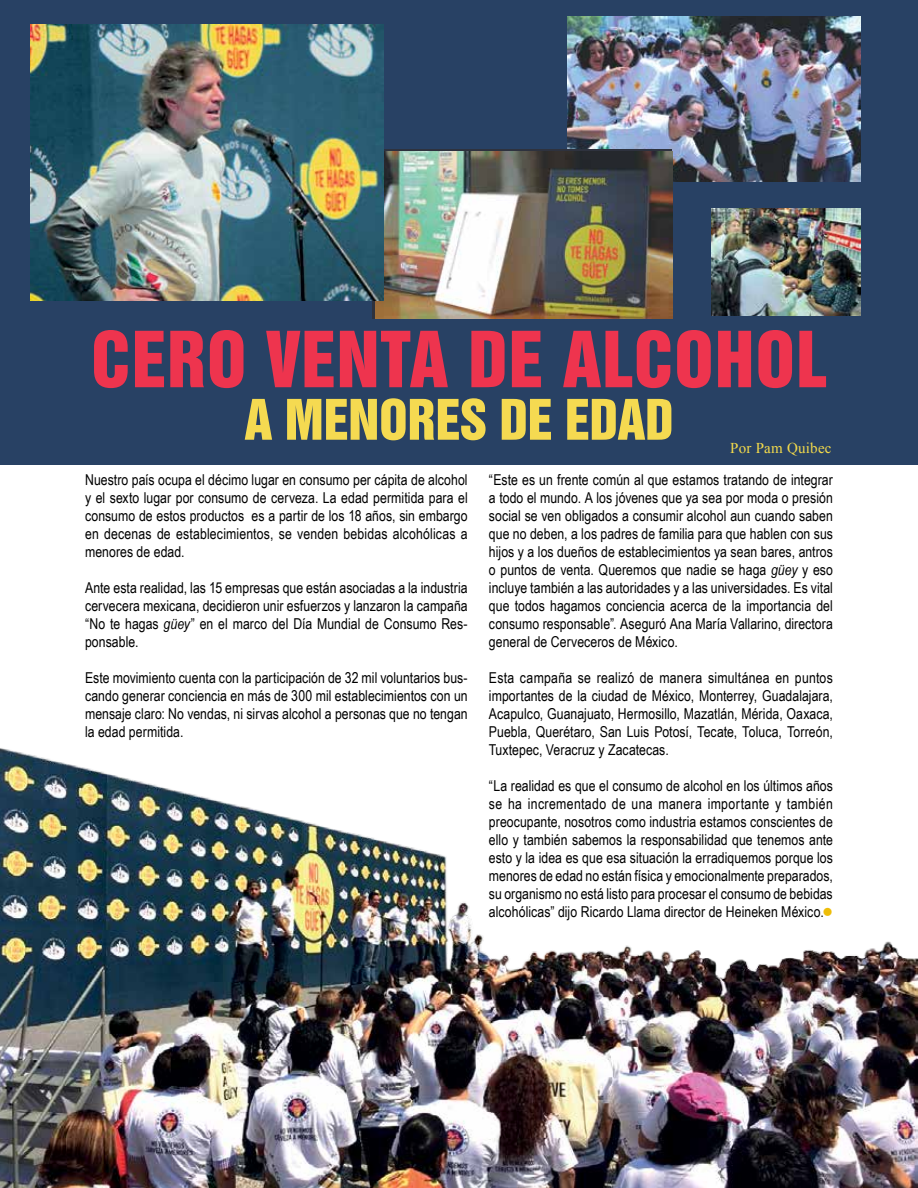
<style>
.page{position:relative;width:918px;height:1188px;background:#fff}
.page>*{position:absolute;margin:0;border:0;box-sizing:border-box;transform-origin:0 0}
.t1{font:70.5px "Swiss 921 BT Regular A";letter-spacing:.02em;color:#ee344e}
.t2{font:51px "Swiss 921 BT Regular A";color:#f5da51}
.t3{font:15px/18px "Arial Narrow";letter-spacing:.005em;color:#000;text-align:justify}
.t4{font:15px "Times New Roman";letter-spacing:.015em;color:#f3da4b}
.s1{font-style:italic}
</style>
<div class="page">
<div style="left:0;top:0;width:918px;height:464px;background:#284164"></div>
<img style="left:567px;top:17px;width:293px;height:164px">
<img style="left:711px;top:208px;width:149px;height:108px">
<img style="left:375px;top:151px;width:297px;height:167px">
<img style="left:30px;top:24px;width:354px;height:276px">
<img style="left:0;top:748px;width:918px;height:440px">
<svg style="left:824px;top:908px;width:8px;height:8px"></svg>
<h1 class="t1" style="left:91px;top:313px;width:737px">CERO VENTA DE ALCOHOL</h1>
<h2 class="t2" style="left:245px;top:386px;width:430px">A MENORES DE EDAD</h2>
<p class="t4" style="left:730px;top:440px;width:103px">Por Pam Quibec</p>
<p class="t3" style="left:85px;top:471px;width:384px">Nuestro país ocupa el décimo lugar en consumo per cápita de alcohol y el sexto lugar por consumo de cerveza. La edad permitida para el consumo de estos productos es a partir de los 18 años, sin embargo en decenas de establecimientos, se venden bebidas alcohólicas a menores de edad.</p>
<p class="t3" style="left:85px;top:579px;width:384px">Ante esta realidad, las 15 empresas que están asociadas a la industria cervecera mexicana, decidieron unir esfuerzos y lanzaron la campaña “No te hagas <span class="s1">güey</span>” en el marco del Día Mundial de Consumo Res&shy;ponsable.</p>
<p class="t3" style="left:85px;top:669px;width:384px">Este movimiento cuenta con la participación de 32 mil voluntarios bus&shy;cando generar conciencia en más de 300 mil establecimientos con un mensaje claro: No vendas, ni sirvas alcohol a personas que no tengan la edad permitida.</p>
<p class="t3" style="left:489px;top:471px;width:346px">“Este es un frente común al que estamos tratando de integrar a todo el mundo. A los jóvenes que ya sea por moda o presión social se ven obligados a consumir alcohol aun cuando saben que no deben, a los padres de familia para que hablen con sus hijos y a los dueños de establecimientos ya sean bares, antros o puntos de venta. Queremos que nadie se haga <span class="s1">güey</span> y eso incluye también a las autoridades y a las universidades. Es vital que todos hagamos conciencia acerca de la importancia del consumo responsable”. Aseguró Ana María Vallarino, directora general de Cerveceros de México.</p>
<p class="t3" style="left:489px;top:669px;width:345px">Esta campaña se realizó de manera simultánea en puntos importantes de la ciudad de México, Monterrey, Guadalajara, Acapulco, Guanajuato, Hermosillo, Mazatlán, Mérida, Oaxaca, Puebla, Querétaro, San Luis Potosí, Tecate, Toluca, Torreón, Tuxtepec, Veracruz y Zacatecas.</p>
<p class="t3" style="left:489px;top:777px;width:346px">“La realidad es que el consumo de alcohol en los últimos años se ha incrementado de una manera importante y también preocupante, nosotros como industria estamos conscientes de ello y también sabemos la responsabilidad que tenemos ante esto y la idea es que esa situación la erradiquemos porque los menores de edad no están física y emocionalmente preparados, su organismo no está listo para procesar el consumo de bebidas alcohólicas” dijo Ricardo Llama director de Heineken México.</p>
</div>
